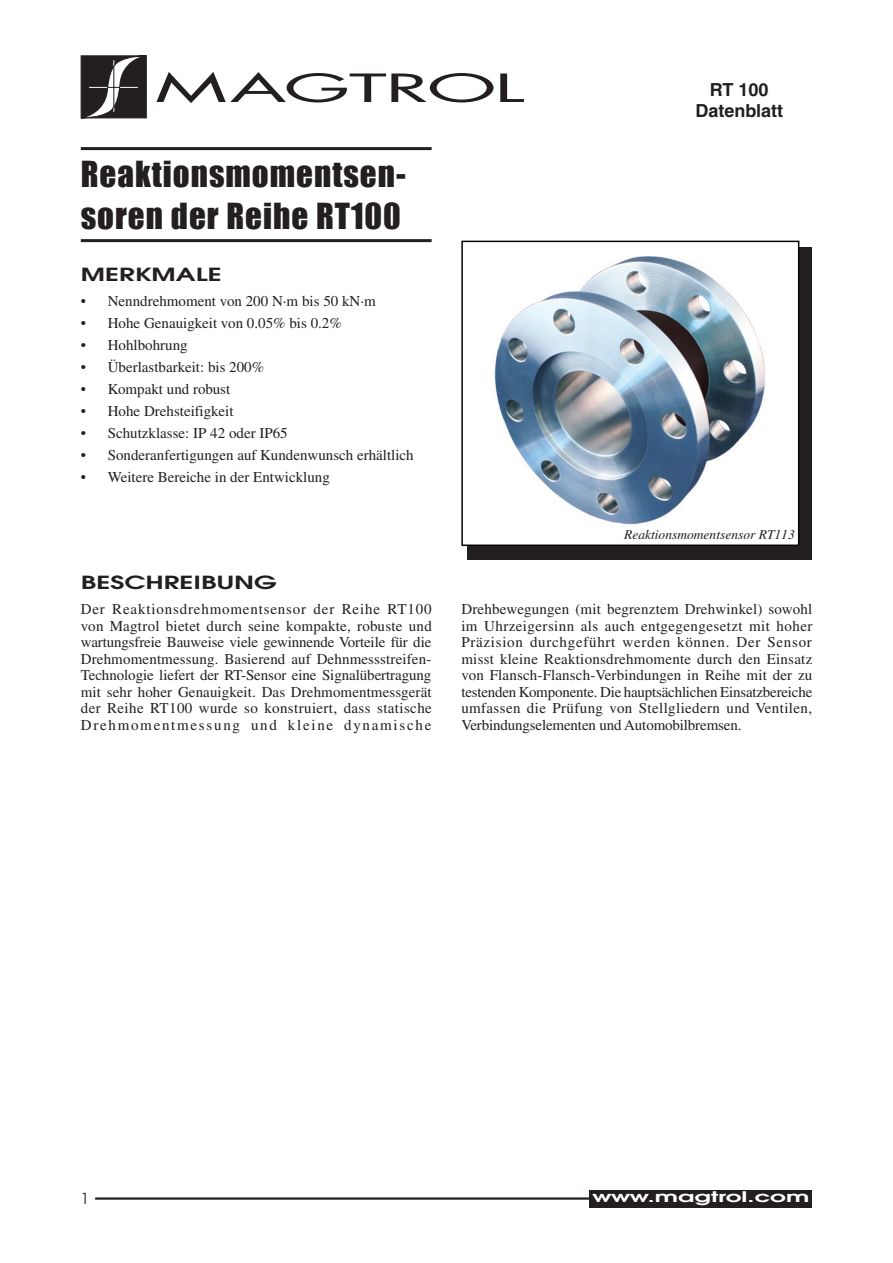
<style>
.page{position:relative;width:893px;height:1263px;background:#fff}
.page>*{position:absolute;margin:0;border:0;box-sizing:border-box;transform-origin:0 0}
.t1{font:37.8px "Futura";letter-spacing:-.025em;color:#231f20;scale:2.14 1}
.t2{font:33px/42px "Impact";letter-spacing:.03em;color:#231f20}
.t3{font:600 18px "Avant Garde";color:#231f20;scale:1.5 1}
.t4{font:700 18px/21.6px "Helvetica";color:#231f20;text-align:center}
.t5{font:15px/16.5px "Times";color:#231f20;text-align:justify}
.t6{font:15px "Avant Garde";color:#231f20}
.t7{font:600 14.55px "Avant Garde";color:#fff;scale:1.7 1}
.t8{font:italic 13.5px "Times";color:#231f20}
</style>
<div class="page">
<hr style="left:81px;top:147px;width:351px;height:3px;background:#231f20">
<hr style="left:81px;top:239px;width:351px;height:3px;background:#231f20">
<svg style="left:81px;top:55px;width:66px;height:63px;background:#464344"></svg>
<hr style="left:95px;top:1197px;width:524px;height:3px;background:#231f20">
<div style="left:589px;top:1190px;width:223px;height:18px;background:#231f20"></div>
<div style="left:467px;top:247px;width:345px;height:312px;background:#231f20"></div>
<img style="left:467px;top:247px;width:329px;height:296px">
<div style="left:461px;top:241px;width:338px;height:305px;border:2px solid #040503"></div>
<h1 class="t1" style="left:155px;top:62px;width:174px">MAGTROL</h1>
<h2 class="t2" style="left:81px;top:152px;width:326px">Reaktionsmomentsen&shy;soren der Reihe RT100</h2>
<p class="t3" style="left:81px;top:263px;width:95px">MERKMALE</p>
<p class="t5" style="left:81px;top:293px;width:297px">• Nenndrehmoment von 200 N·m bis 50 kN·m</p>
<p class="t5" style="left:81px;top:315px;width:263px">• Hohe Genauigkeit von 0.05% bis 0.2%</p>
<p class="t5" style="left:81px;top:337px;width:108px">• Hohlbohrung</p>
<p class="t5" style="left:81px;top:359px;width:185px">• Überlastbarkeit: bis 200%</p>
<p class="t5" style="left:81px;top:381px;width:151px">• Kompakt und robust</p>
<p class="t5" style="left:81px;top:402px;width:154px">• Hohe Drehsteifigkeit</p>
<p class="t5" style="left:81px;top:424px;width:208px">• Schutzklasse: IP 42 oder IP65</p>
<p class="t5" style="left:81px;top:446px;width:334px">• Sonderanfertigungen auf Kundenwunsch erhältlich</p>
<p class="t5" style="left:81px;top:468px;width:251px">• Weitere Bereiche in der Entwicklung</p>
<p class="t4" style="left:695px;top:78px;width:89px">RT 100<br>Datenblatt</p>
<p class="t8" style="left:624px;top:527px;width:172px">Reaktionsmomentsensor RT113</p>
<p class="t3" style="left:81px;top:571px;width:132px">BESCHREIBUNG</p>
<p class="t5" style="left:81px;top:601px;width:353px">Der Reaktionsdrehmomentsensor der Reihe RT100 von Magtrol bietet durch seine kompakte, robuste und wartungsfreie Bauweise viele gewinnende Vorteile für die Drehmomentmessung. Basierend auf Dehnmessstreifen-Technologie liefert der RT-Sensor eine Signalübertragung mit sehr hoher Genauigkeit. Das Drehmomentmessgerät der Reihe RT100 wurde so konstruiert, dass statische Drehmomentmessung und kleine dynamische</p>
<p class="t5" style="left:461px;top:601px;width:353px">Drehbewegungen (mit begrenztem Drehwinkel) sowohl im Uhrzeigersinn als auch entgegengesetzt mit hoher Präzision durchgeführt werden können. Der Sensor misst kleine Reaktionsdrehmomente durch den Einsatz von Flansch-Flansch-Verbindungen in Reihe mit der zu testenden Komponente. Die hauptsächlichen Einsatzbereiche umfassen die Prüfung von Stellgliedern und Ventilen, Verbindungselementen und Automobilbremsen.</p>
<p class="t6" style="left:81px;top:1190px;width:10px">1</p>
<p class="t7" style="left:592px;top:1187px;width:129px">www.magtrol.com</p>
</div>
